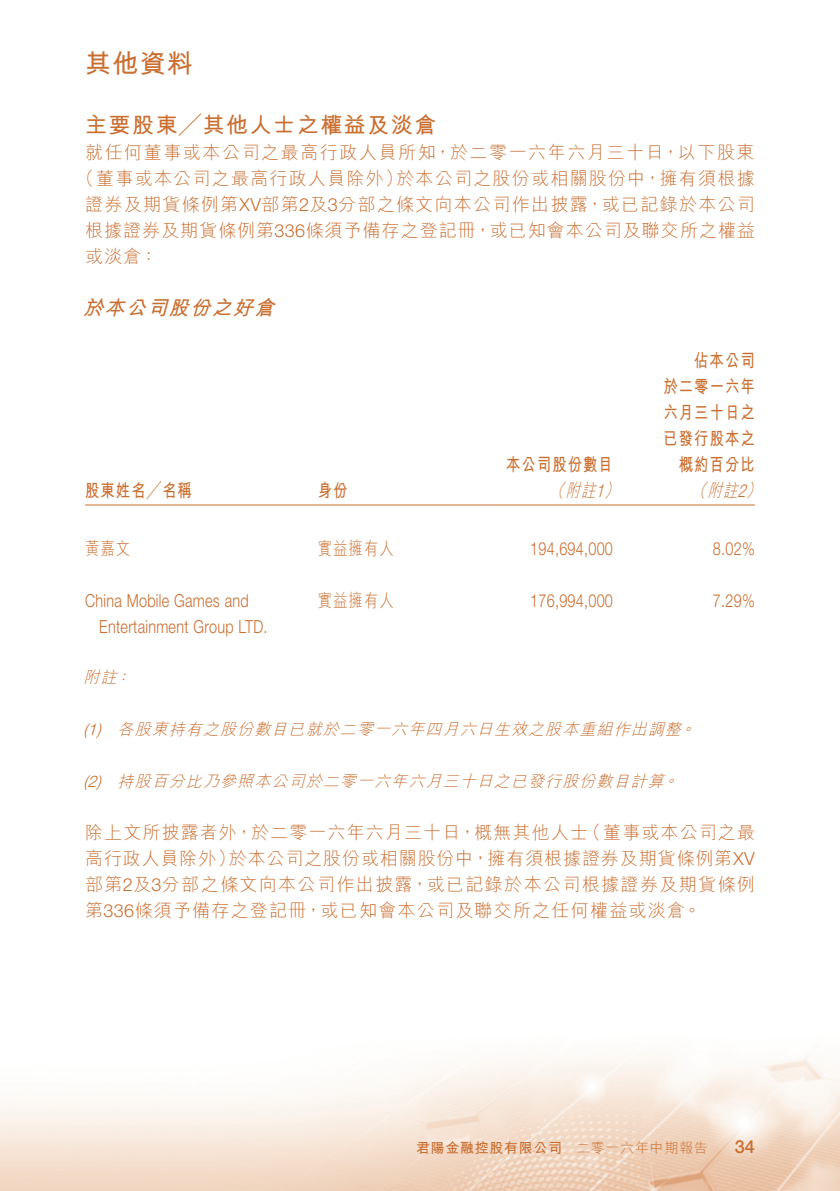
<style>
.page{position:relative;width:840px;height:1191px;background:#fff}
.page>*{position:absolute;margin:0;border:0;box-sizing:border-box;transform-origin:0 0}
.t1{font:700 26px "M Hei HK";color:#ca6e2f}
.Heading_1{font:700 22px "M Hei HK";letter-spacing:.07em;color:#ca6e2f}
.Heading_2{font:italic 700 20px "M Hei HK";color:#ca6e2f}
.Body_Text{font:300 18px/26px "M Hei HK";letter-spacing:.07em;color:#ca6e2f}
.Body_Text-2{font:300 18px/26px "Helvetica Neue LT Std";letter-spacing:.02em;color:#ca6e2f;scale:.8 1}
.Body_Text-3{font:300 18px/26px "M Hei HK";letter-spacing:.05em;color:#ca6e2f}
.Body_Text-4{font:700 18px/26px "M Hei HK";letter-spacing:.07em;color:#ca6e2f;scale:.8 1}
.Body_Text-5{font:300 18px "M Hei HK";letter-spacing:.07em;color:#ca6e2f;scale:.8 1}
.Body_Text-6{font:italic 300 18px "M Hei HK";color:#ca6e2f;scale:.8 1}
.t2{font:500 18px "Helvetica Neue LT Std";color:#ca6e2f}
.Notes{font:italic 300 16px "M Hei HK";color:#ca6e2f}
.Notes-2{font:italic 300 16px "Helvetica Neue LT Std";color:#ca6e2f}
.t3{font:700 14px "M Hei HK";letter-spacing:.05em;color:#ca6e2f}
.t4{font:300 14px "M Hei HK";letter-spacing:.05em;color:#ca6e2f}
.s1{font-family:"Helvetica Neue LT Std"}
.s2{font-weight:300;font-style:italic}
.s3{font-family:"Helvetica Neue LT Std";font-weight:300;font-style:italic}
.s4{font-family:"M Hei HKS"}
</style>
<div class="page">
<img style="left:0;top:1053px;width:839px;height:138px">
<hr style="left:85px;top:504px;width:232px;height:1px;background:#ca6e2f">
<hr style="left:317px;top:504px;width:171px;height:1px;background:#ca6e2f">
<hr style="left:488px;top:504px;width:141px;height:1px;background:#ca6e2f">
<hr style="left:629px;top:504px;width:125px;height:1px;background:#ca6e2f">
<h1 class="t1" style="left:85px;top:44px;width:109px">其他資料</h1>
<p class="Heading_1" style="left:85px;top:109px;width:352px">主要股東╱其他人士之權益及淡倉</p>
<p class="Body_Text" style="left:85px;top:139px;width:670px;text-align:right">就任何董事或本公司之最高行政人員所知，於二零一六年六月三十日，以下股東於本公司之股份或相關股份中，擁有須根據</p>
<p class="Body_Text" style="left:85px;top:165px;width:671px;text-indent:-9px">（董事或本公司之最高行政人員除外）<br>證券及期貨條例第<span class="s1">XV</span>部第及<span class="s1">2 3</span>分部之條文向本公司作出披露，或已記錄於本公司根據證券及期貨條例第<span class="s1">336</span>條須予備存之登記冊，或已知會本公司及聯交所之權益或淡倉：</p>
<p class="Heading_2" style="left:83px;top:293px;width:199px">於本公司股份之好倉</p>
<p class="Body_Text-4" style="left:85px;top:476px;width:135px">股東姓名╱名稱</p>
<p class="Body_Text-4" style="left:317px;top:476px;width:39px">身份</p>
<p class="Body_Text-4" style="left:595px;top:450px;width:36px;text-indent:-89px">本公司股份數目<br><span class="s2">(</span><span class="s3">1</span></p>
<p class="Body_Text-6" style="left:549px;top:481px;width:25px">（</p>
<p class="Body_Text-6" style="left:565px;top:481px;width:45px">附註</p>
<p class="Body_Text-4" style="left:693px;top:346px;width:77px">佔本公司</p>
<p class="Body_Text-4" style="left:663px;top:372px;width:116px">於二零一六年</p>
<p class="Body_Text-4" style="left:663px;top:398px;width:116px">六月三十日之</p>
<p class="Body_Text-4" style="left:663px;top:424px;width:116px">已發行股本之</p>
<p class="Body_Text-4" style="left:678px;top:450px;width:96px">概約百分比</p>
<p class="Body_Text-6" style="left:737px;top:481px;width:36px">(<span class="s1">2</span></p>
<p class="Body_Text-6" style="left:691px;top:481px;width:25px">（</p>
<p class="Body_Text-6" style="left:707px;top:481px;width:45px">附註</p>
<p class="Body_Text-5" style="left:317px;top:539px;width:96px">實益擁有人</p>
<p class="Body_Text-5" style="left:85px;top:539px;width:58px">黃嘉文</p>
<p class="Body_Text-2" style="left:99px;top:587px;width:212px;text-indent:-14px">China Mobile Games and<br>Entertainment Group LTD.</p>
<p class="Body_Text-2" style="left:712px;top:587px;width:54px">7.29%</p>
<p class="Body_Text-2" style="left:712px;top:535px;width:54px">8.02%</p>
<p class="Body_Text-2" style="left:530px;top:535px;width:105px">194,694,000</p>
<p class="Body_Text-5" style="left:317px;top:591px;width:96px">實益擁有人</p>
<p class="Body_Text-2" style="left:530px;top:587px;width:105px">176,994,000</p>
<p class="Notes" style="left:83px;top:669px;width:39px">附註</p>
<p class="Notes" style="left:115px;top:669px;width:22px">：</p>
<p class="Notes-2" style="left:83px;top:719px;width:24px">)1(</p>
<p class="Notes-2" style="left:83px;top:771px;width:24px">)2(</p>
<p class="Notes" style="left:117px;top:721px;width:569px">各股東持有之股份數目已就於二零一六年四月六日生效之股本重組作出調整</p>
<p class="Notes" style="left:679px;top:721px;width:22px">。</p>
<p class="Notes" style="left:117px;top:773px;width:551px">持股百分比乃參照本公司於二零一六年六月三十日之已發行股份數目計算</p>
<p class="Notes" style="left:661px;top:773px;width:22px">。</p>
<p class="Body_Text" style="left:582px;top:819px;width:173px">（董事或本公司之最</p>
<p class="Body_Text-3" style="left:229px;top:819px;width:527px;text-indent:-144px">除上文所披露者外，於二零一六年六月三十日，概無其他人士<br>於本公司之股份或相關股份中，擁有須根據證券及期貨條例第<span class="s1">XV</span></p>
<p class="Body_Text" style="left:85px;top:845px;width:671px">高行政人員除外）<br>部第及<span class="s1">2 3</span>分部之條文向本公司作出披露，或已記錄於本公司根據證券及期貨條例第<span class="s1">336</span>條須予備存之登記冊，或已知會本公司及聯交所之任何權益或淡倉。</p>
<p class="t3" style="left:416px;top:1138px;width:148px">君陽金<span class="s4">融</span>控股有限公司</p>
<p class="t4" style="left:576px;top:1141px;width:133px">二零一六年中期報告</p>
<p class="t2" style="left:734px;top:1136px;width:21px">34</p>
</div>
